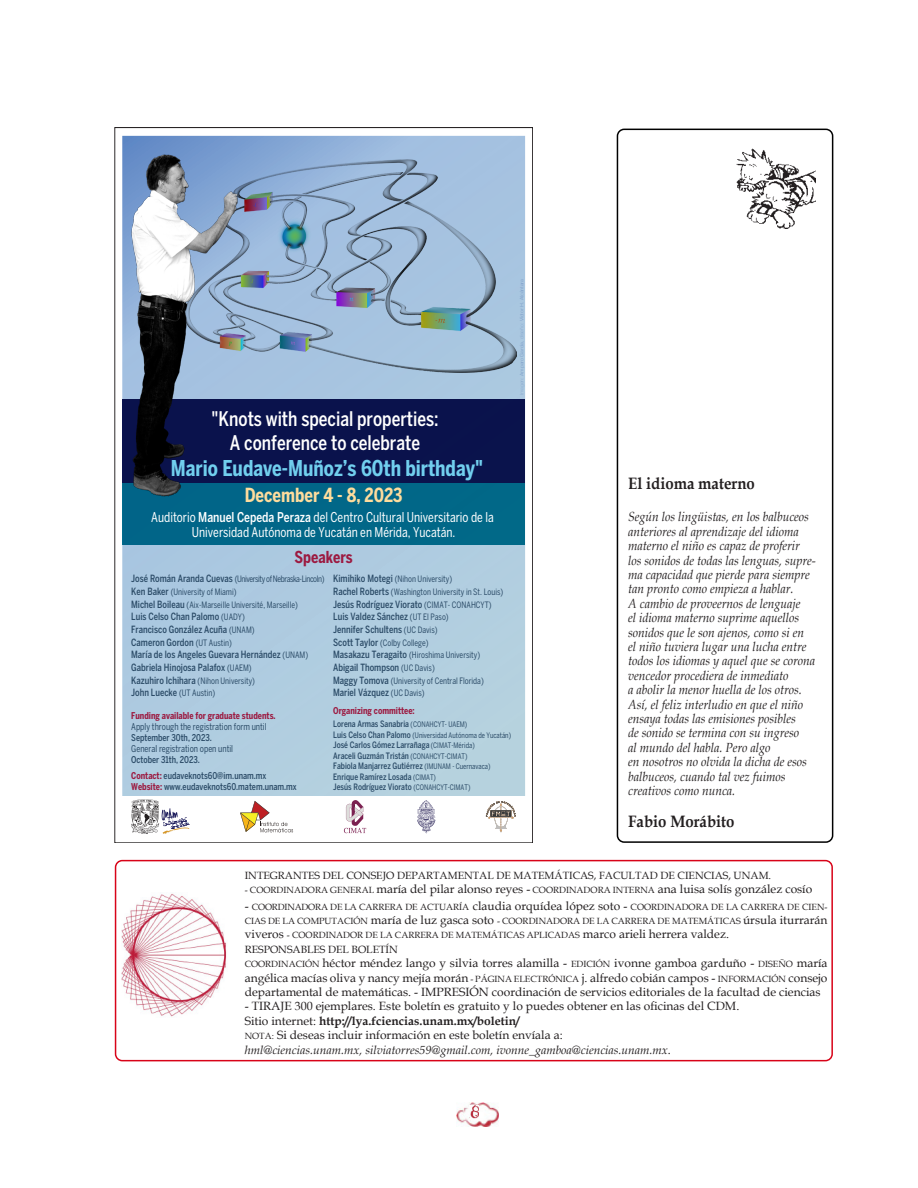
<style>
.page{position:relative;width:918px;height:1188px;background:#fff}
.page>*{position:absolute;margin:0;border:0;box-sizing:border-box;transform-origin:0 0}
.t1{font:700 21.6px "Benton Sans Cond";color:#71cfee;scale:.9 1}
.t2{font:500 19.95px/24px "Benton Sans Cond";color:#fff;text-align:center;scale:.9 1}
.t3{font:700 19.35px "Benton Sans Cond";color:#fedc9d;scale:.9 1}
.t4{font:700 16.5px "Book Antiqua";color:#231f20;scale:.91 1}
.t5{font:700 16.35px "Benton Sans Cond";color:#9c1a41;scale:.9 1}
.t6{font:13.5px/15.1px "Benton Sans Cond";color:#fff;text-align:center;scale:.9 1}
.t7{font:italic 13.2px/14.4px "Book Antiqua";color:#231f20;scale:.91 1}
.t8{font:12px/14.4px "Book Antiqua";color:#231f20;text-align:justify}
.t9{font:italic 12px "Book Antiqua";color:#231f20}
.t10{font:700 12px "Book Antiqua";color:#231f20}
.t11{font:10.5px "Book Antiqua";color:#231f20}
.t12{font:500 9.9px/12.6px "Benton Sans Cond";color:#2b4b67;scale:.9 1}
.t13{font:9.3px/11.2px "Benton Sans Cond";color:#2b4b67;scale:.9 1}
.t14{font:500 9.3px/11.2px "Benton Sans Cond";color:#2b4b67;scale:.9 1}
.t15{font:700 9.3px "Benton Sans Cond";color:#9c1a41;scale:.9 1}
.t16{font:9px/14.4px "Book Antiqua";color:#231f20;text-align:justify}
.t17{font:8.7px/12.6px "Benton Sans Cond";color:#2b4b67;scale:.9 1}
.t18{font:500 8.7px/10.5px "Benton Sans Cond";color:#2b4b67;scale:.9 1}
.t19{font:7.65px "Benton Sans Cond";color:#2b4b67;scale:.9 1}
.t20{font:300 4.8px "Helvetica Neue";color:#799ac6;scale:1.11 1}
.s1{font-weight:500}
.s2{font-weight:500;font-size:9.9px}
.s3{font-weight:400;font-size:8.7px}
.s4{font-weight:700;color:#9c1a41}
.s5{font-weight:400;font-size:7.65px}
.s6{font-weight:500;font-size:8.7px}
.s7{font-weight:100}
.s8{font-size:9px}
.s9{font-size:12px}
.s10{font-weight:400}
.s11{font-style:normal;font-size:13.2px}
</style>
<div class="page">
<img style="left:457px;top:1103px;width:41px;height:23px">
<div style="left:617px;top:129px;width:216px;height:714px;border:2px solid #000;border-radius:7px"></div>
<img style="left:736px;top:148px;width:80px;height:81px">
<img style="left:469px;top:1105px;width:9px;height:14px">
<div style="left:115px;top:860px;width:718px;height:201px;border:2px solid #d80318;border-radius:7px"></div>
<img style="left:121px;top:893px;width:106px;height:124px">
<svg style="left:122px;top:136px;width:403px;height:660px;background:#acc9df"></svg>
<svg style="left:417px;top:800px;width:18px;height:33px"></svg>
<svg style="left:240px;top:801px;width:53px;height:31px"></svg>
<svg style="left:131px;top:799px;width:58px;height:35px"></svg>
<svg style="left:344px;top:800px;width:22px;height:33px"></svg>
<svg style="left:486px;top:801px;width:30px;height:31px"></svg>
<div style="left:122px;top:400px;width:403px;height:83px;background:#0a124c"></div>
<div style="left:122px;top:483px;width:403px;height:62px;background:#016788"></div>
<img style="left:244px;top:160px;width:272px;height:213px">
<img style="left:125px;top:148px;width:119px;height:349px">
<p class="t2" style="left:212px;top:406px;width:254px">"Knots with special properties:<br>A conference to celebrate</p>
<p class="t1" style="left:171px;top:455px;width:348px">Mario Eudave-Muñoz’s 60th birthday"</p>
<p class="t3" style="left:245px;top:484px;width:177px">December 4 - 8, 2023</p>
<p class="t6" style="left:151px;top:509px;width:382px">Auditorio <span class="s1">Manuel Cepeda Peraza</span> del Centro Cultural Universitario de la<br>Universidad Autónoma de Yucatán en Mérida, Yucatán.</p>
<p class="t5" style="left:295px;top:547px;width:66px">Speakers</p>
<p class="t17" style="left:131px;top:573px;width:216px"><span class="s2">José Román Aranda Cuevas</span> (University of Nebraska-Lincoln)<br><span class="s2">Ken Baker</span> (University of Miami)<br><span class="s2">Michel Boileau</span> (Aix-Marseille Université, Marseille)</p>
<p class="t12" style="left:131px;top:610px;width:198px">Luis Celso Chan Palomo <span class="s3">(UADY)<br></span>Francisco González Acuña <span class="s3">(UNAM)<br></span>Cameron Gordon <span class="s3">(UT Austin)<br></span>María de los Angeles Guevara Hernández <span class="s3">(UNAM)<br></span>Gabriela Hinojosa Palafox <span class="s3">(UAEM)</span></p>
<p class="t17" style="left:131px;top:674px;width:139px"><span class="s2">Kazuhiro Ichihara</span> (Nihon University)</p>
<p class="t12" style="left:131px;top:686px;width:95px">John Luecke <span class="s3">(UT Austin)</span></p>
<p class="t17" style="left:333px;top:573px;width:190px"><span class="s2">Kimihiko Motegi</span> (Nihon University)<br><span class="s2">Rachel Roberts</span> (Washington University in St. Louis)</p>
<p class="t12" style="left:333px;top:598px;width:177px">Jesús Rodríguez Viorato <span class="s3">(CIMAT- CONAHCYT)<br></span>Luis Valdez Sánchez <span class="s3">(UT El Paso)<br></span>Jennifer Schultens <span class="s3">(UC Davis)</span></p>
<p class="t17" style="left:333px;top:636px;width:165px"><span class="s2">Scott Taylor</span> (Colby College)<br><span class="s2">Masakazu Teragaito</span> (Hiroshima University)</p>
<p class="t12" style="left:333px;top:661px;width:114px">Abigail Thompson <span class="s3">(UC Davis)</span></p>
<p class="t17" style="left:333px;top:674px;width:169px"><span class="s2">Maggy Tomova</span> (University of Central Florida)</p>
<p class="t12" style="left:333px;top:686px;width:103px">Mariel Vázquez <span class="s3">(UC Davis)</span></p>
<p class="t13" style="left:131px;top:710px;width:162px"><span class="s4">Funding available for graduate students.<br></span>Apply through the registration form until<br><span class="s1">September 30th, 2023.<br></span>General registration open until<br><span class="s1">October 31th, 2023.</span></p>
<p class="t15" style="left:333px;top:706px;width:92px">Organizing committee:</p>
<p class="t18" style="left:333px;top:719px;width:151px">Lorena Armas Sanabria <span class="s5">(CONAHCYT- UAEM)</span></p>
<p class="t19" style="left:333px;top:731px;width:199px"><span class="s6">Luis Celso Chan Palomo</span> (Universidad Autónoma de Yucatán)</p>
<p class="t18" style="left:333px;top:740px;width:176px">José Carlos Gómez Larrañaga <span class="s5">(CIMAT-Mérida)<br></span>Araceli Guzmán Tristán <span class="s5">(CONAHCYT-CIMAT)<br></span>Fabiola Manjarrez Gutiérrez <span class="s5">(IMUNAM - Cuernavaca)<br></span>Enrique Ramírez Losada <span class="s5">(CIMAT)<br></span>Jesús Rodríguez Viorato <span class="s5">(CONAHCYT-CIMAT)</span></p>
<p class="t14" style="left:131px;top:770px;width:185px"><span class="s4">Contact:</span> eudaveknots60@im.unam.mx<br><span class="s4">Website:</span> www.eudaveknots60.matem.unam.mx</p>
<p class="t20" style="left:518px;top:395px;width:106px;rotate:-90deg"><span class="s7">Imagen:</span> Amparo García, <span class="s7">diseño:</span> Víctor H. Alcántara</p>
<p class="t4" style="left:628px;top:472px;width:141px">El idioma materno</p>
<p class="t7" style="left:628px;top:509px;width:200px">Según los lingüistas, en los balbuceos anteriores al aprendizaje del idioma materno el niño es capaz de proferir</p>
<p class="t7" style="left:628px;top:553px;width:208px">los sonidos de todas las lenguas, supre&shy;ma capacidad que pierde para siempre tan pronto como empieza a hablar.</p>
<p class="t7" style="left:628px;top:596px;width:191px">A cambio de proveernos de lenguaje</p>
<p class="t7" style="left:628px;top:610px;width:207px">el idioma materno suprime aquellos sonidos que le son ajenos, como si en el niño tuviera lugar una lucha entre todos los idiomas y aquel que se corona vencedor procediera de inmediato</p>
<p class="t7" style="left:628px;top:682px;width:192px">a abolir la menor huella de los otros.</p>
<p class="t7" style="left:628px;top:697px;width:194px">Así, el feliz interludio en que el niño ensaya todas las emisiones posibles</p>
<p class="t7" style="left:628px;top:725px;width:189px">de sonido se termina con su ingreso</p>
<p class="t7" style="left:628px;top:740px;width:158px">al mundo del habla. Pero algo</p>
<p class="t7" style="left:628px;top:754px;width:198px">en nosotros no olvida la dicha de esos balbuceos, cuando tal vez fuimos</p>
<p class="t7" style="left:628px;top:783px;width:119px">creativos como nunca.</p>
<p class="t4" style="left:628px;top:811px;width:118px">Fabio Morábito</p>
<p class="t11" style="left:245px;top:868px;width:528px">INTEGRANTES DEL CONSEJO DEPARTAMENTAL DE MATEMÁTICAS, FACULTAD DE CIENCIAS, UNAM.</p>
<p class="t8" style="left:245px;top:882px;width:569px"><span class="s8">- COORDINADORA GENERAL</span> maría del pilar alonso reyes - <span class="s8">COORDINADORA INTERNA</span> ana luisa solís gonzález cosío</p>
<p class="t16" style="left:245px;top:899px;width:584px"><span class="s9">-</span> COORDINADORA DE LA CARRERA DE ACTUARÍA <span class="s9">claudia orquídea lópez soto -</span> COORDINADORA DE LA CARRERA DE CIEN-CIAS DE LA COMPUTACIÓN <span class="s9">maría de luz gasca soto</span> - COORDINADORA DE LA CARRERA DE MATEMÁTICAS <span class="s9">úrsula iturrarán viveros</span> - COORDINADOR DE LA CARRERA DE MATEMÁTICAS APLICADAS <span class="s9">marco arieli herrera valdez.</span></p>
<p class="t11" style="left:245px;top:942px;width:155px">RESPONSABLES DEL BOLETÍN</p>
<p class="t8" style="left:245px;top:956px;width:584px"><span class="s8">COORDINACIÓN</span> héctor méndez lango y silvia torres alamilla - <span class="s8">EDICIÓN</span> ivonne gamboa garduño - <span class="s8">DISEÑO</span> maría angélica macías oliva y nancy mejía morán <span class="s8">- PÁGINA ELECTRÓNICA</span> j. alfredo cobián campos - <span class="s8">INFORMACIÓN</span> consejo departamental de matemáticas. - IMPRESIÓN coordinación de servicios editoriales de la facultad de ciencias</p>
<p class="t8" style="left:245px;top:999px;width:496px">- TIRAJE 300 ejemplares. Este boletín es gratuito y lo puedes obtener en las oficinas del CDM.</p>
<p class="t10" style="left:245px;top:1013px;width:277px"><span class="s10">Sitio internet:</span> http://lya.fciencias.unam.mx/boletin/</p>
<p class="t8" style="left:245px;top:1028px;width:320px"><span class="s8">NOTA:</span> Si deseas incluir información en este boletín envíala a:</p>
<p class="t9" style="left:245px;top:1041px;width:428px">hml@ciencias.unam.mx, silviatorres59@gmail.com, ivonne_gamboa@ciencias.unam.mx<span class="s11">.</span></p>
</div>
